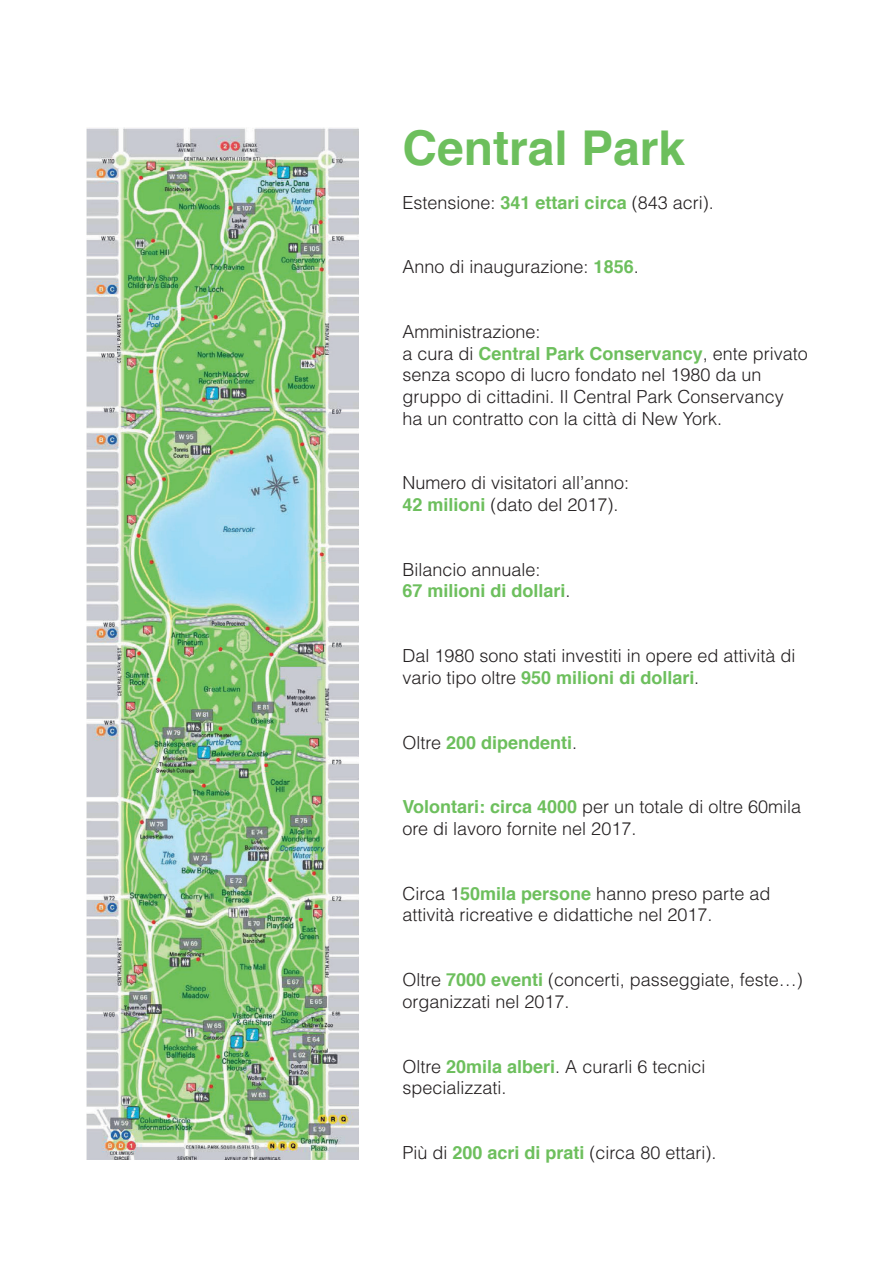
<style>
.page{position:relative;width:893px;height:1263px;background:#fff}
.page>*{position:absolute;margin:0;border:0;box-sizing:border-box;transform-origin:0 0}
.t1{font:700 48px "Helvetica";color:#6dbf5d}
.t2{font:300 18px/21.6px "Helvetica";color:#231f20}
.t3{font:700 18px/21.6px "Helvetica";color:#6dbf5d}
.s1{font-weight:700;color:#6dbf5d}
.s2{font-weight:300;color:#231f20}
</style>
<div class="page">
<img style="left:86px;top:128px;width:273px;height:1032px">
<h1 class="t1" style="left:403px;top:116px;width:284px">Central Park</h1>
<p class="t2" style="left:403px;top:191px;width:313px">Estensione: <span class="s1">341 ettari circa</span> (843 acri).</p>
<p class="t2" style="left:403px;top:256px;width:238px">Anno di inaugurazione: <span class="s1">1856</span>.</p>
<p class="t2" style="left:403px;top:320px;width:407px">Amministrazione:<br>a cura di <span class="s1">Central Park Conservancy</span>, ente privato senza scopo di lucro fondato nel 1980 da un gruppo di cittadini. Il Central Park Conservancy ha un contratto con la città di New York.</p>
<p class="t2" style="left:403px;top:472px;width:228px">Numero di visitatori all’anno:<br><span class="s1">42 milioni</span> (dato del 2017).</p>
<p class="t3" style="left:403px;top:560px;width:170px"><span class="s2">Bilancio annuale:<br></span>67 milioni di dollari<span class="s2">.</span></p>
<p class="t2" style="left:403px;top:644px;width:394px">Dal 1980 sono stati investiti in opere ed attività di vario tipo oltre <span class="s1">950 milioni di dollari</span>.</p>
<p class="t3" style="left:403px;top:732px;width:176px"><span class="s2">Oltre</span> 200 dipendenti<span class="s2">.</span></p>
<p class="t2" style="left:403px;top:796px;width:400px"><span class="s1">Volontari: circa 4000</span> per un totale di oltre 60mila ore di lavoro fornite nel 2017.</p>
<p class="t2" style="left:403px;top:882px;width:369px">Circa 1<span class="s1">50mila persone</span> hanno preso parte ad attività ricreative e didattiche nel 2017.</p>
<p class="t2" style="left:403px;top:968px;width:402px">Oltre <span class="s1">7000 eventi</span> (concerti, passeggiate, feste…) organizzati nel 2017.</p>
<p class="t2" style="left:403px;top:1055px;width:304px">Oltre <span class="s1">20mila alberi</span>. A curarli 6 tecnici specializzati.</p>
<p class="t2" style="left:403px;top:1141px;width:315px">Più di <span class="s1">200 acri di prati</span> (circa 80 ettari).</p>
</div>
